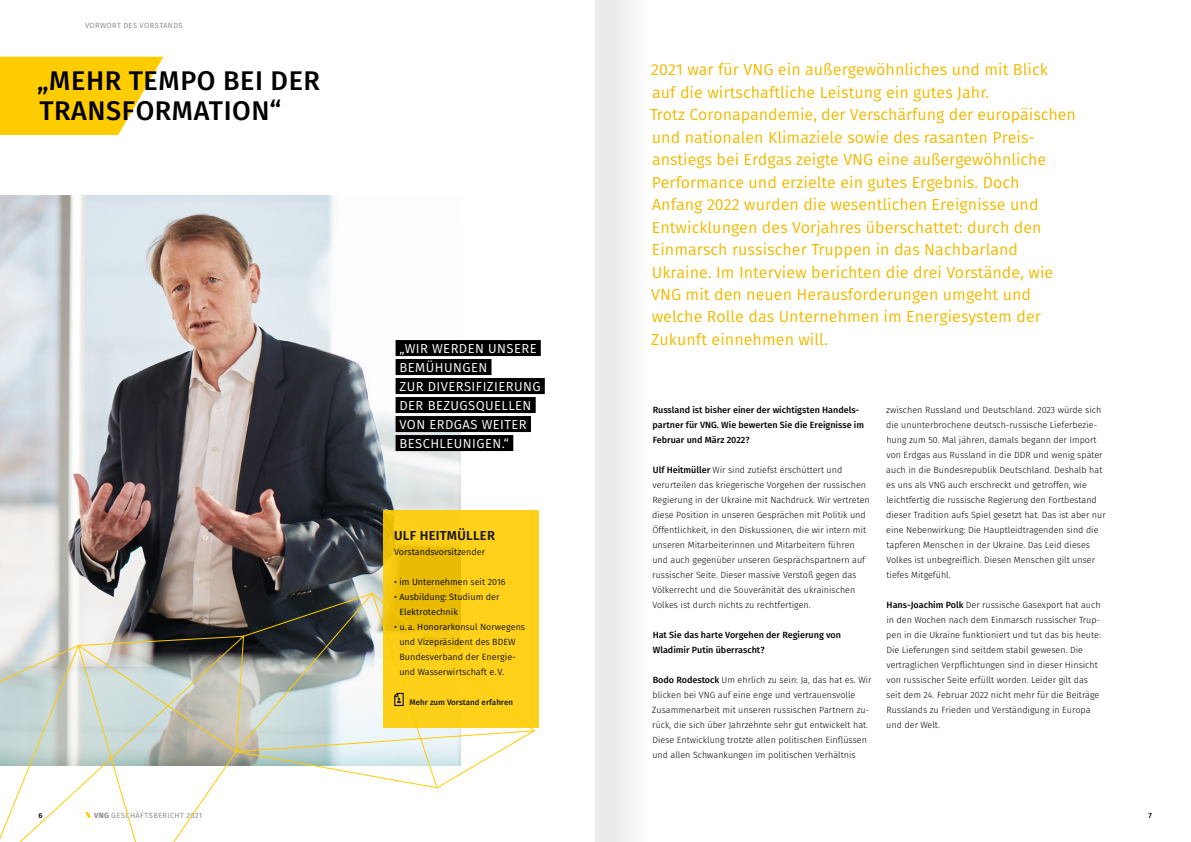
<style>
.page{position:relative;width:1191px;height:842px;background:#fff}
.page>*{position:absolute;margin:0;border:0;box-sizing:border-box;transform-origin:0 0}
.t1{font:500 27px/30px "Fira Sans";letter-spacing:.02em;color:#000}
.t2{font:16px/22.5px "Fira Sans";letter-spacing:.005em;color:#f1ba00}
.t3{font:13px/19px "Fira Sans";letter-spacing:.035em;color:#fff}
.t4{font:600 13px "Fira Sans";letter-spacing:.02em;color:#000}
.t5{font:300 9px/15px "Fira Sans";color:#000}
.t6{font:9px/15px "Fira Sans";color:#000}
.t7{font:500 9px/15px "Fira Sans";color:#000}
.t8{font:500 8px "Fira Sans";color:#000}
.t9{font:7.5px "Fira Sans";letter-spacing:.05em;color:#878787}
.t10{font:500 7.5px "Fira Sans";color:#000}
.s1{font-weight:500}
.s2{font-weight:700}
</style>
<div class="page">
<img style="left:0;top:195px;width:461px;height:397px">
<svg style="left:0;top:592px;width:535px;height:250px"></svg>
<svg style="left:0;top:57px;width:163px;height:78px;background:#ffd222"></svg>
<div style="left:395px;top:340px;width:146px;height:16px;background:#000"></div>
<div style="left:395px;top:359px;width:96px;height:16px;background:#000"></div>
<div style="left:395px;top:378px;width:150px;height:16px;background:#000"></div>
<div style="left:395px;top:397px;width:140px;height:16px;background:#000"></div>
<div style="left:395px;top:416px;width:136px;height:16px;background:#000"></div>
<div style="left:395px;top:435px;width:118px;height:16px;background:#000"></div>
<svg style="left:383px;top:510px;width:156px;height:218px;background:#f9cb14"></svg>
<svg style="left:394px;top:693px;width:10px;height:13px"></svg>
<div style="left:595px;top:0;width:56px;height:842px;background:linear-gradient(to right,#e6e6e6,#fcfcfc)"></div>
<p class="t9" style="left:85px;top:20px;width:99px">VORWORT DES VORSTANDS</p>
<h1 class="t1" style="left:37px;top:64px;width:284px">„MEHR TEMPO BEI DER<br>TRANSFORMATION“</h1>
<h3 class="t3" style="left:399px;top:338px;width:143px">„WIR WERDEN UNSERE<br>BEMÜHUNGEN<br>ZUR DIVERSIFIZIERUNG<br>DER BEZUGSQUELLEN<br>VON ERDGAS WEITER<br>BESCHLEUNIGEN.“</h3>
<h3 class="t4" style="left:394px;top:525px;width:102px">ULF HEITMÜLLER</h3>
<p class="t6" style="left:394px;top:544px;width:92px">Vorstandsvorsitzender</p>
<p class="t6" style="left:394px;top:574px;width:113px">• im Unternehmen seit 2016</p>
<p class="t6" style="left:399px;top:589px;width:102px;text-indent:-5px">• Ausbildung: Studium der<br>Elektrotechnik</p>
<p class="t6" style="left:399px;top:619px;width:127px;text-indent:-5px">• u.a. Honorarkonsul Norwegens und Vizepräsident des BDEW<br>Bundesverband der Energie&shy;und Wasserwirtschaft e.V.</p>
<p class="t8" style="left:409px;top:696px;width:105px">Mehr zum Vorstand erfahren</p>
<p class="t2" style="left:650px;top:58px;width:427px">2021 war für VNG ein außergewöhnliches und mit Blick<br>auf die wirtschaftliche Leistung ein gutes Jahr.<br>Trotz Coronapandemie, der Verschärfung der europäischen und nationalen Klimaziele sowie des rasanten Preis&shy;anstiegs bei Erdgas zeigte VNG eine außergewöhnliche Performance und erzielte ein gutes Ergebnis. Doch<br>Anfang 2022 wurden die wesentlichen Ereignisse und Entwicklungen des Vorjahres überschattet: durch den Einmarsch russischer Truppen in das Nachbarland Ukraine. Im Interview berichten die drei Vorstände, wie VNG mit den neuen Herausforderungen umgeht und welche Rolle das Unternehmen im Energiesystem der Zukunft einnehmen will.</p>
<p class="t7" style="left:652px;top:401px;width:213px">Russland ist bisher einer der wichtigsten Handels&shy;partner für VNG. Wie bewerten Sie die Ereignisse im<br>Februar und März 2022?</p>
<p class="t5" style="left:652px;top:462px;width:219px"><span class="s1">Ulf Heitmüller</span> Wir sind zutiefst erschüttert und verurteilen das kriegerische Vorgehen der russischen Regierung in der Ukraine mit Nachdruck. Wir vertreten diese Position in unseren Gesprächen mit Politik und Öffentlichkeit, in den Diskussionen, die wir intern mit unseren Mitarbeiterinnen und Mitarbeitern führen und auch gegenüber unseren Gesprächspartnern auf russischer Seite. Dieser massive Verstoß gegen das Völkerrecht und die Souveränität des ukrainischen Volkes ist durch nichts zu rechtfertigen.</p>
<p class="t7" style="left:652px;top:626px;width:190px">Hat Sie das harte Vorgehen der Regierung von<br>Wladimir Putin überrascht?</p>
<p class="t5" style="left:652px;top:672px;width:221px"><span class="s1">Bodo Rodestock</span> Um ehrlich zu sein: Ja, das hat es. Wir blicken bei VNG auf eine enge und vertrauensvolle Zusammenarbeit mit unseren russischen Partnern zu&shy;rück, die sich über Jahrzehnte sehr gut entwickelt hat.<br>Diese Entwicklung trotzte allen politischen Einflüssen und allen Schwankungen im politischen Verhältnis</p>
<p class="t5" style="left:886px;top:402px;width:221px">zwischen Russland und Deutschland. 2023 würde sich die ununterbrochene deutsch-russische Lieferbezie&shy;hung zum 50. Mal jähren, damals begann der Import von Erdgas aus Russland in die DDR und wenig später auch in die Bundesrepublik Deutschland. Deshalb hat es uns als VNG auch erschreckt und getroffen, wie leichtfertig die russische Regierung den Fortbestand dieser Tradition aufs Spiel gesetzt hat. Das ist aber nur eine Nebenwirkung: Die Hauptleidtragenden sind die tapferen Menschen in der Ukraine. Das Leid dieses Volkes ist unbegreiflich. Diesen Menschen gilt unser tiefes Mitgefühl.</p>
<p class="t5" style="left:886px;top:597px;width:216px"><span class="s1">Hans-Joachim Polk</span> Der russische Gasexport hat auch in den Wochen nach dem Einmarsch russischer Trup&shy;pen in die Ukraine funktioniert und tut das bis heute:<br>Die Lieferungen sind seitdem stabil gewesen. Die vertraglichen Verpflichtungen sind in dieser Hinsicht von russischer Seite erfüllt worden. Leider gilt das seit dem 24. Februar 2022 nicht mehr für die Beiträge Russlands zu Frieden und Verständigung in Europa und der Welt.</p>
<p class="t10" style="left:38px;top:809px;width:6px">6</p>
<p class="t9" style="left:94px;top:809px;width:110px"><span class="s2">VNG</span> GESCHÄFTSBERICHT 2021</p>
<p class="t10" style="left:1148px;top:809px;width:5px">7</p>
</div>
